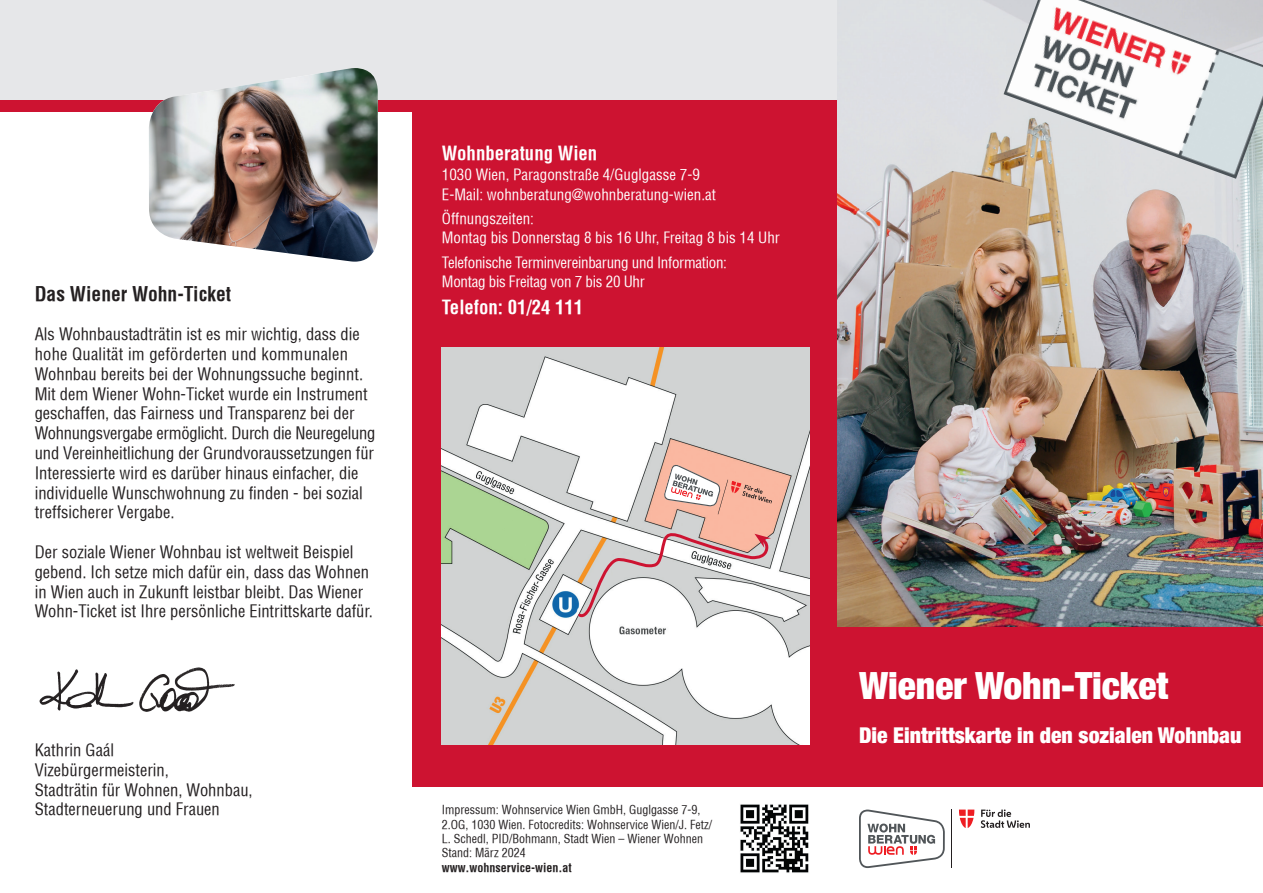
<style>
.page{position:relative;width:1263px;height:893px;background:#fff}
.page>*{position:absolute;margin:0;border:0;box-sizing:border-box;transform-origin:0 0}
.t1{font:900 condensed 37.5px "Helvetica Neue";color:#fff}
.t2{font:900 condensed 21.75px "Helvetica Neue";color:#fff}
.t3{font:700 condensed 19.5px "Helvetica";color:#231f20}
.t4{font:700 condensed 18.75px "Helvetica";color:#fff}
.t5{font:condensed 16.5px/19.8px "Helvetica";color:#231f20}
.t6{font:condensed 15px/19.2px "Helvetica";color:#fff}
.t7{font:condensed 15px/19.2px "Helvetica";letter-spacing:-.02em;color:#fff}
.t8{font:condensed 12px/14.4px "Helvetica";color:#231f20}
.t9{font:700 condensed 12px "Helvetica";color:#231f20}
</style>
<div class="page">
<div style="left:412px;top:0;width:426px;height:787px;background:#cd1331"></div>
<div style="left:838px;top:626px;width:425px;height:161px;background:#cd1331"></div>
<div style="left:0;top:0;width:838px;height:106px;background:#e6e7e9"></div>
<div style="left:0;top:100px;width:838px;height:12px;background:#cd1331"></div>
<img style="left:838px;top:0;width:425px;height:626px">
<img style="left:1003px;top:0;width:260px;height:179px">
<img style="left:39px;top:667px;width:196px;height:45px">
<img style="left:149px;top:68px;width:229px;height:194px">
<img style="left:740px;top:804px;width:69px;height:69px">
<svg style="left:959px;top:810px;width:15px;height:18px"></svg>
<svg style="left:981px;top:809px;width:49px;height:19px"></svg>
<hr style="left:951px;top:810px;width:1px;height:58px;background:#231f20">
<svg style="left:859px;top:810px;width:86px;height:58px"></svg>
<img style="left:442px;top:347px;width:367px;height:398px">
<svg style="left:577px;top:530px;width:194px;height:89px;background:#e0d3d1"></svg>
<svg style="left:663px;top:464px;width:109px;height:50px;background:#e8b8a9"></svg>
<p class="t3" style="left:35px;top:281px;width:198px">Das Wiener Wohn-Ticket</p>
<p class="t5" style="left:35px;top:324px;width:342px">Als Wohnbaustadträtin ist es mir wichtig, dass die hohe Qualität im geförderten und kommunalen Wohnbau bereits bei der Wohnungssuche beginnt.<br>Mit dem Wiener Wohn-Ticket wurde ein Instrument geschaffen, das Fairness und Transparenz bei der Wohnungsvergabe ermöglicht. Durch die Neuregelung und Vereinheitlichung der Grundvoraussetzungen für Interessierte wird es darüber hinaus einfacher, die individuelle Wunschwohnung zu finden - bei sozial treffsicherer Vergabe.</p>
<p class="t5" style="left:35px;top:542px;width:340px">Der soziale Wiener Wohnbau ist weltweit Beispiel gebend. Ich setze mich dafür ein, dass das Wohnen in Wien auch in Zukunft leistbar bleibt. Das Wiener Wohn-Ticket ist Ihre persönliche Eintrittskarte dafür.</p>
<p class="t5" style="left:35px;top:740px;width:219px">Kathrin Gaál<br>Vizebürgermeisterin,<br>Stadträtin für Wohnen, Wohnbau,<br>Stadterneuerung und Frauen</p>
<p class="t4" style="left:442px;top:142px;width:157px">Wohnberatung Wien</p>
<p class="t6" style="left:442px;top:165px;width:276px">1030 Wien, Paragonstraße 4/Guglgasse 7-9<br>E-Mail: wohnberatung@wohnberatung-wien.at</p>
<p class="t6" style="left:442px;top:209px;width:339px">Öffnungszeiten:<br>Montag bis Donnerstag 8 bis 16 Uhr, Freitag 8 bis 14 Uhr</p>
<p class="t7" style="left:442px;top:253px;width:287px">Telefonische Terminvereinbarung und Information:<br>Montag bis Freitag von 7 bis 20 Uhr</p>
<p class="t4" style="left:442px;top:296px;width:143px">Telefon: 01/24 111</p>
<p class="t8" style="left:442px;top:802px;width:272px">Impressum: Wohnservice Wien GmbH, Guglgasse 7-9, 2.OG, 1030 Wien. Fotocredits: Wohnservice Wien/J. Fetz/ L. Schedl, PID/Bohmann, Stadt Wien – Wiener Wohnen Stand: März 2024</p>
<p class="t9" style="left:442px;top:860px;width:131px">www.wohnservice-wien.at</p>
<h1 class="t1" style="left:859px;top:654px;width:311px">Wiener Wohn-Ticket</h1>
<h2 class="t2" style="left:859px;top:717px;width:384px">Die Eintrittskarte in den sozialen Wohnbau</h2>
</div>
